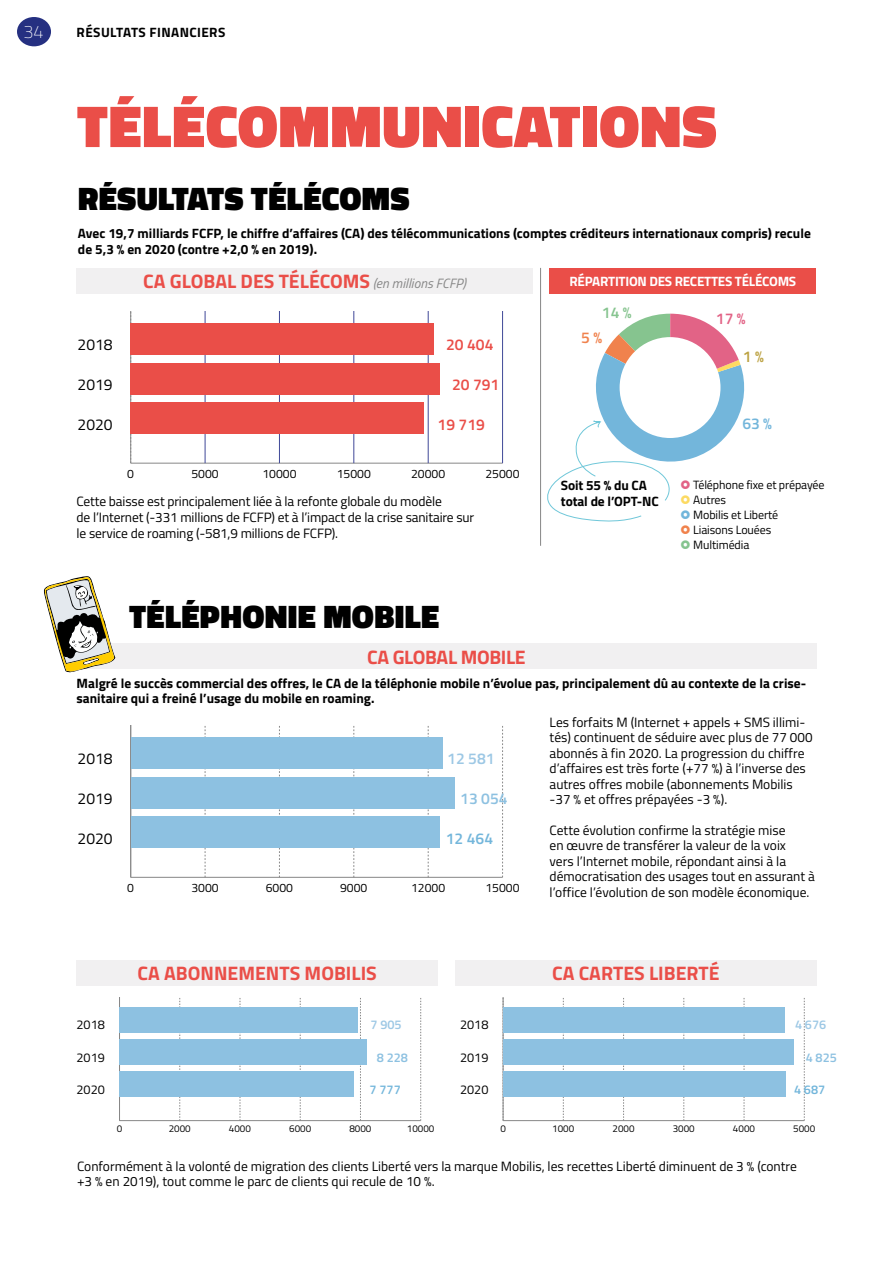
<style>
.page{position:relative;width:893px;height:1263px;background:#fff}
.page>*{position:absolute;margin:0;border:0;box-sizing:border-box;transform-origin:0 0}
.t1{font:900 60px "Titillium";letter-spacing:.01em;color:#ea4e48}
.t2{font:900 33px "Titillium";letter-spacing:.01em;color:#000}
.t3{font:700 19.5px "Titillium";color:#ea4e48}
.t4{font:700 19.5px "Titillium";letter-spacing:-.02em;color:#ea4e48}
.t5{font:100 18px "Titillium";color:#fff}
.t6{font:15.6px "Titillium";color:#000}
.t7{font:600 15.6px "Titillium";color:#ea4e48}
.t8{font:600 15.6px "Titillium";color:#73b6db}
.t9{font:600 15.6px "Titillium";color:#8dc1e1}
.t10{font:600 15.6px "Titillium";color:#9dc8e5}
.t11{font:600 15.6px "Titillium";color:#e26386}
.t12{font:600 15.6px "Titillium";color:#86c48f}
.t13{font:600 15.6px "Titillium";color:#bca242}
.t14{font:600 15.6px "Titillium";color:#f0824d}
.t15{font:13.5px/15.6px "Titillium";color:#000}
.t16{font:700 13.5px/15.6px "Titillium";color:#000}
.t17{font:700 13.5px "Titillium";letter-spacing:-.02em;color:#fff}
.t18{font:700 13.5px "Titillium";letter-spacing:.03em;color:#000}
.t19{font:12.75px "Titillium";color:#000}
.t20{font:600 12.75px "Titillium";color:#8dc1e1}
.t21{font:600 12.75px "Titillium";color:#9dc8e5}
.t22{font:600 12.75px "Titillium";color:#73b6db}
.t23{font:12.15px "Titillium";color:#000}
.t24{font:12px/15px "Titillium";letter-spacing:-.01em;color:#000}
.t25{font:9.9px "Titillium";color:#000}
.s1{font-weight:400;font-style:italic;font-size:13.5px;color:#878787}
</style>
<div class="page">
<div style="left:77px;top:268px;width:456px;height:25px;background:#f1f0f1"></div>
<div style="left:550px;top:268px;width:266px;height:25px;background:#ea4e48"></div>
<div style="left:77px;top:643px;width:739px;height:26px;background:#f1f0f1"></div>
<hr style="left:131px;top:463px;width:372px;height:1px;background:#878787">
<hr style="left:205px;top:312px;width:1px;height:151px;background:#404898">
<hr style="left:279px;top:312px;width:1px;height:151px;background:#404898">
<hr style="left:353px;top:312px;width:1px;height:151px;background:#404898">
<hr style="left:428px;top:312px;width:1px;height:151px;background:#404898">
<hr style="left:502px;top:312px;width:1px;height:151px;background:#404898">
<hr style="left:130px;top:312px;width:1px;height:151px;background:#878787">
<div style="left:131px;top:402px;width:293px;height:32px;background:#ea4e48"></div>
<div style="left:131px;top:363px;width:309px;height:31px;background:#ea4e48"></div>
<div style="left:131px;top:323px;width:303px;height:32px;background:#ea4e48"></div>
<hr style="left:131px;top:877px;width:372px;height:1px;background:#878787">
<svg style="left:205px;top:726px;width:1px;height:151px"></svg>
<svg style="left:279px;top:726px;width:1px;height:151px"></svg>
<svg style="left:353px;top:726px;width:1px;height:151px"></svg>
<svg style="left:428px;top:726px;width:1px;height:151px"></svg>
<svg style="left:502px;top:726px;width:1px;height:151px"></svg>
<hr style="left:130px;top:726px;width:1px;height:151px;background:#878787">
<div style="left:131px;top:816px;width:309px;height:32px;background:#8dc1e1"></div>
<div style="left:131px;top:777px;width:323px;height:31px;background:#8dc1e1"></div>
<div style="left:131px;top:737px;width:312px;height:32px;background:#8dc1e1"></div>
<hr style="left:120px;top:1120px;width:301px;height:1px;background:#878787">
<svg style="left:179px;top:998px;width:1px;height:122px"></svg>
<svg style="left:240px;top:998px;width:1px;height:122px"></svg>
<svg style="left:300px;top:998px;width:1px;height:122px"></svg>
<svg style="left:360px;top:998px;width:1px;height:122px"></svg>
<svg style="left:420px;top:998px;width:1px;height:122px"></svg>
<hr style="left:119px;top:998px;width:1px;height:122px;background:#878787">
<div style="left:120px;top:1071px;width:234px;height:26px;background:#8dc1e1"></div>
<div style="left:120px;top:1039px;width:247px;height:26px;background:#8dc1e1"></div>
<div style="left:120px;top:1007px;width:238px;height:26px;background:#8dc1e1"></div>
<hr style="left:503px;top:1120px;width:301px;height:1px;background:#878787">
<svg style="left:563px;top:998px;width:1px;height:122px"></svg>
<svg style="left:623px;top:998px;width:1px;height:122px"></svg>
<svg style="left:683px;top:998px;width:1px;height:122px"></svg>
<svg style="left:744px;top:998px;width:1px;height:122px"></svg>
<svg style="left:804px;top:998px;width:1px;height:122px"></svg>
<hr style="left:503px;top:998px;width:1px;height:122px;background:#878787">
<div style="left:503px;top:1071px;width:282px;height:26px;background:#8dc1e1"></div>
<div style="left:503px;top:1039px;width:291px;height:26px;background:#8dc1e1"></div>
<div style="left:503px;top:1007px;width:282px;height:26px;background:#8dc1e1"></div>
<div style="left:77px;top:960px;width:361px;height:25px;background:#f1f0f1"></div>
<div style="left:455px;top:960px;width:361px;height:25px;background:#f1f0f1"></div>
<hr style="left:540px;top:268px;width:1px;height:278px;background:#878787">
<svg style="left:43px;top:576px;width:72px;height:97px"></svg>
<div style="left:17px;top:17px;width:34px;height:29px;background:#253081;border-radius:50%"></div>
<svg style="left:547px;top:314px;width:198px;height:208px"></svg>
<h3 class="t5" style="left:23px;top:19px;width:22px">34</h3>
<p class="t18" style="left:77px;top:22px;width:150px">RÉSULTATS FINANCIERS</p>
<h1 class="t1" style="left:77px;top:82px;width:641px">TÉLÉCOMMUNICATIONS</h1>
<h2 class="t2" style="left:78px;top:174px;width:333px">RÉSULTATS TÉLÉCOMS</h2>
<p class="t16" style="left:78px;top:225px;width:734px">Avec 19,7 milliards FCFP, le chiffre d’affaires (CA) des télécommunications (comptes créditeurs internationaux compris) recule de 5,3 % en 2020 (contre +2,0 % en 2019).</p>
<h3 class="t3" style="left:143px;top:266px;width:324px">CA GLOBAL DES TÉLÉCOMS <span class="s1">(en millions FCFP)</span></h3>
<p class="t17" style="left:569px;top:271px;width:228px">RÉPARTITION DES RECETTES TÉLÉCOMS</p>
<p class="t6" style="left:78px;top:333px;width:37px">2018</p>
<p class="t7" style="left:446px;top:333px;width:49px">20 404</p>
<p class="t6" style="left:78px;top:373px;width:37px">2019</p>
<p class="t7" style="left:452px;top:373px;width:49px">20 791</p>
<p class="t6" style="left:78px;top:413px;width:37px">2020</p>
<p class="t7" style="left:438px;top:413px;width:49px">19 719</p>
<p class="t23" style="left:127px;top:464px;width:8px">0</p>
<p class="t23" style="left:191px;top:464px;width:29px">5000</p>
<p class="t23" style="left:262px;top:464px;width:36px">10000</p>
<p class="t23" style="left:337px;top:464px;width:36px">15000</p>
<p class="t23" style="left:411px;top:464px;width:36px">20000</p>
<p class="t23" style="left:485px;top:464px;width:36px">25000</p>
<p class="t15" style="left:77px;top:493px;width:399px">Cette baisse est principalement liée à la refonte globale du modèle<br>de l’Internet (-331 millions de FCFP) et à l’impact de la crise sanitaire sur le service de roaming (-581,9 millions de FCFP).</p>
<h2 class="t2" style="left:129px;top:593px;width:312px">TÉLÉPHONIE MOBILE</h2>
<h3 class="t4" style="left:367px;top:642px;width:160px">CA GLOBAL MOBILE</h3>
<p class="t12" style="left:602px;top:301px;width:31px">14 %</p>
<p class="t14" style="left:581px;top:326px;width:22px">5 %</p>
<p class="t16" style="left:561px;top:477px;width:99px">Soit 55 % du CA total de l’OPT-NC</p>
<p class="t11" style="left:716px;top:306px;width:31px">17 %</p>
<p class="t13" style="left:743px;top:345px;width:22px">1 %</p>
<p class="t8" style="left:742px;top:411px;width:31px">63 %</p>
<p class="t24" style="left:693px;top:477px;width:133px">Téléphone fixe et prépayée<br>Autres<br>Mobilis et Liberté<br>Liaisons Louées<br>Multimédia</p>
<p class="t16" style="left:77px;top:675px;width:731px">Malgré le succès commercial des offres, le CA de la téléphonie mobile n’évolue pas, principalement dû au contexte de la crise&shy;sanitaire qui a freiné l’usage du mobile en roaming.</p>
<p class="t15" style="left:550px;top:713px;width:264px">Les forfaits M (Internet + appels + SMS illimi&shy;tés) continuent de séduire avec plus de 77 000 abonnés à fin 2020. La progression du chiffre d’affaires est très forte (+77 %) à l’inverse des autres offres mobile (abonnements Mobilis -37 % et offres prépayées -3 %).</p>
<p class="t15" style="left:550px;top:821px;width:267px">Cette évolution confirme la stratégie mise<br>en œuvre de transférer la valeur de la voix<br>vers l’Internet mobile, répondant ainsi à la démocratisation des usages tout en assurant à l’office l’évolution de son modèle économique.</p>
<p class="t6" style="left:78px;top:748px;width:37px">2018</p>
<p class="t10" style="left:447px;top:747px;width:49px">12 581</p>
<p class="t6" style="left:78px;top:787px;width:37px">2019</p>
<p class="t9" style="left:460px;top:787px;width:49px">13 054</p>
<p class="t6" style="left:78px;top:827px;width:37px">2020</p>
<p class="t8" style="left:446px;top:827px;width:49px">12 464</p>
<p class="t23" style="left:127px;top:879px;width:8px">0</p>
<p class="t23" style="left:191px;top:879px;width:29px">3000</p>
<p class="t23" style="left:266px;top:879px;width:29px">6000</p>
<p class="t23" style="left:340px;top:879px;width:29px">9000</p>
<p class="t23" style="left:411px;top:879px;width:36px">12000</p>
<p class="t23" style="left:485px;top:879px;width:36px">15000</p>
<h3 class="t3" style="left:138px;top:958px;width:241px">CA ABONNEMENTS MOBILIS</h3>
<h3 class="t3" style="left:552px;top:958px;width:169px">CA CARTES LIBERTÉ</h3>
<p class="t19" style="left:77px;top:1015px;width:30px">2018</p>
<p class="t21" style="left:371px;top:1015px;width:33px">7 905</p>
<p class="t19" style="left:460px;top:1015px;width:30px">2018</p>
<p class="t21" style="left:795px;top:1015px;width:33px">4 676</p>
<p class="t19" style="left:77px;top:1048px;width:30px">2019</p>
<p class="t20" style="left:377px;top:1047px;width:33px">8 228</p>
<p class="t19" style="left:460px;top:1048px;width:30px">2019</p>
<p class="t20" style="left:806px;top:1047px;width:33px">4 825</p>
<p class="t19" style="left:77px;top:1080px;width:30px">2020</p>
<p class="t22" style="left:370px;top:1080px;width:33px">7 777</p>
<p class="t19" style="left:460px;top:1080px;width:30px">2020</p>
<p class="t22" style="left:794px;top:1080px;width:33px">4 687</p>
<p class="t25" style="left:117px;top:1122px;width:7px">0</p>
<p class="t25" style="left:169px;top:1122px;width:24px">2000</p>
<p class="t25" style="left:229px;top:1122px;width:24px">4000</p>
<p class="t25" style="left:289px;top:1122px;width:24px">6000</p>
<p class="t25" style="left:349px;top:1122px;width:24px">8000</p>
<p class="t25" style="left:407px;top:1122px;width:29px">10000</p>
<p class="t25" style="left:500px;top:1122px;width:7px">0</p>
<p class="t25" style="left:552px;top:1122px;width:24px">1000</p>
<p class="t25" style="left:612px;top:1122px;width:24px">2000</p>
<p class="t25" style="left:673px;top:1122px;width:24px">3000</p>
<p class="t25" style="left:733px;top:1122px;width:24px">4000</p>
<p class="t25" style="left:793px;top:1122px;width:24px">5000</p>
<p class="t15" style="left:77px;top:1158px;width:721px">Conformément à la volonté de migration des clients Liberté vers la marque Mobilis, les recettes Liberté diminuent de 3 % (contre +3 % en 2019), tout comme le parc de clients qui recule de 10 %.</p>
</div>
